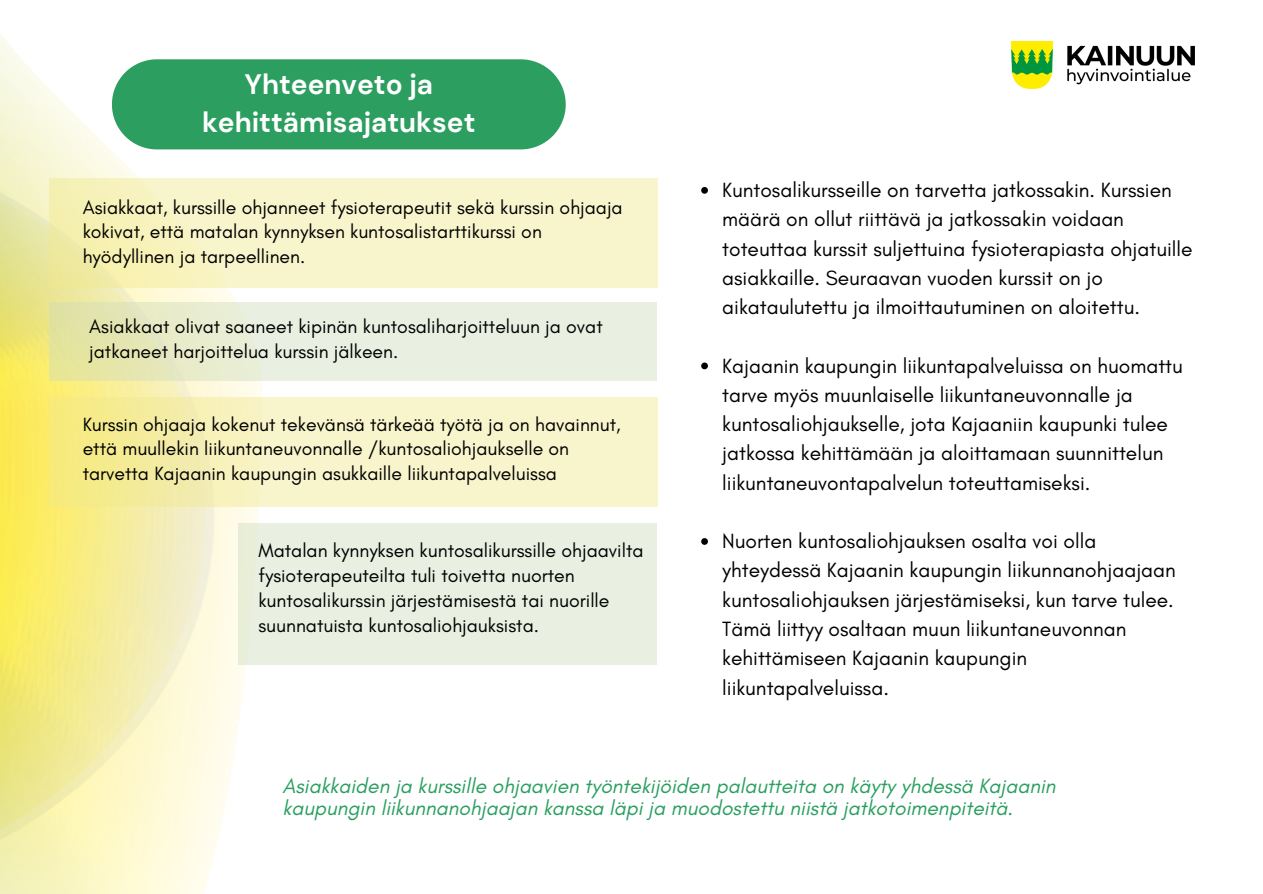
<style>
.page{position:relative;width:1263px;height:894px;background:#fff}
.page>*{position:absolute;margin:0;border:0;box-sizing:border-box;transform-origin:0 0}
.t1{font:700 28.05px/38.2px "DM Sans";color:#fff;text-align:center}
.t2{font:21px/29.2px "Glacial Indifference";color:#000}
.t3{font:italic 21px/22.5px "Glacial Indifference";color:#299f5f}
.t4{font:19.5px/24.8px "Glacial Indifference";color:#000}
</style>
<div class="page">
<img style="left:0;top:34px;width:1195px;height:859px">
<svg style="left:49px;top:178px;width:609px;height:109px;background:#f7f3c6"></svg>
<svg style="left:49px;top:302px;width:608px;height:79px;background:#e8ecd4"></svg>
<div style="left:238px;top:522px;width:419px;height:142px;background:#e9efe1"></div>
<img style="left:1011px;top:42px;width:183px;height:47px">
<div style="left:112px;top:59px;width:454px;height:90px;background:#2b9e60;border-radius:45px"></div>
<svg style="left:701px;top:187px;width:7px;height:7px"></svg>
<svg style="left:701px;top:362px;width:7px;height:7px"></svg>
<svg style="left:701px;top:538px;width:7px;height:6px"></svg>
<svg style="left:49px;top:397px;width:609px;height:109px;background:#f7f2bc"></svg>
<p class="t1" style="left:202px;top:65px;width:275px">Yhteenveto ja kehittämisajatukset</p>
<p class="t4" style="left:83px;top:194px;width:542px">Asiakkaat, kurssille ohjanneet fysioterapeutit sekä kurssin ohjaaja kokivat, että matalan kynnyksen kuntosalistarttikurssi on hyödyllinen ja tarpeellinen.</p>
<p class="t4" style="left:89px;top:313px;width:515px">Asiakkaat olivat saaneet kipinän kuntosaliharjoitteluun ja ovat jatkaneet harjoittelua kurssin jälkeen.</p>
<p class="t4" style="left:83px;top:411px;width:539px">Kurssin ohjaaja kokenut tekevänsä tärkeää työtä ja on havainnut, että muullekin liikuntaneuvonnalle /kuntosaliohjaukselle on tarvetta Kajaanin kaupungin asukkaille liikuntapalveluissa</p>
<p class="t4" style="left:258px;top:538px;width:387px">Matalan kynnyksen kuntosalikurssille ohjaavilta fysioterapeuteilta tuli toivetta nuorten kuntosalikurssin järjestämisestä tai nuorille suunnatuista kuntosaliohjauksista.</p>
<p class="t2" style="left:722px;top:175px;width:472px">Kuntosalikursseille on tarvetta jatkossakin. Kurssien määrä on ollut riittävä ja jatkossakin voidaan toteuttaa kurssit suljettuina fysioterapiasta ohjatuille asiakkaille. Seuraavan vuoden kurssit on jo aikataulutettu ja ilmoittautuminen on aloitettu.</p>
<p class="t2" style="left:722px;top:350px;width:462px">Kajaanin kaupungin liikuntapalveluissa on huomattu tarve myös muunlaiselle liikuntaneuvonnalle ja kuntosaliohjaukselle, jota Kajaaniin kaupunki tulee jatkossa kehittämään ja aloittamaan suunnittelun liikuntaneuvontapalvelun toteuttamiseksi.</p>
<p class="t2" style="left:722px;top:526px;width:455px">Nuorten kuntosaliohjauksen osalta voi olla yhteydessä Kajaanin kaupungin liikunnanohjaajaan kuntosaliohjauksen järjestämiseksi, kun tarve tulee.<br>Tämä liittyy osaltaan muun liikuntaneuvonnan kehittämiseen Kajaanin kaupungin liikuntapalveluissa.</p>
<p class="t3" style="left:283px;top:773px;width:774px">Asiakkaiden ja kurssille ohjaavien työntekijöiden palautteita on käyty yhdessä Kajaanin kaupungin liikunnanohjaajan kanssa läpi ja muodostettu niistä jatkotoimenpiteitä.</p>
</div>
